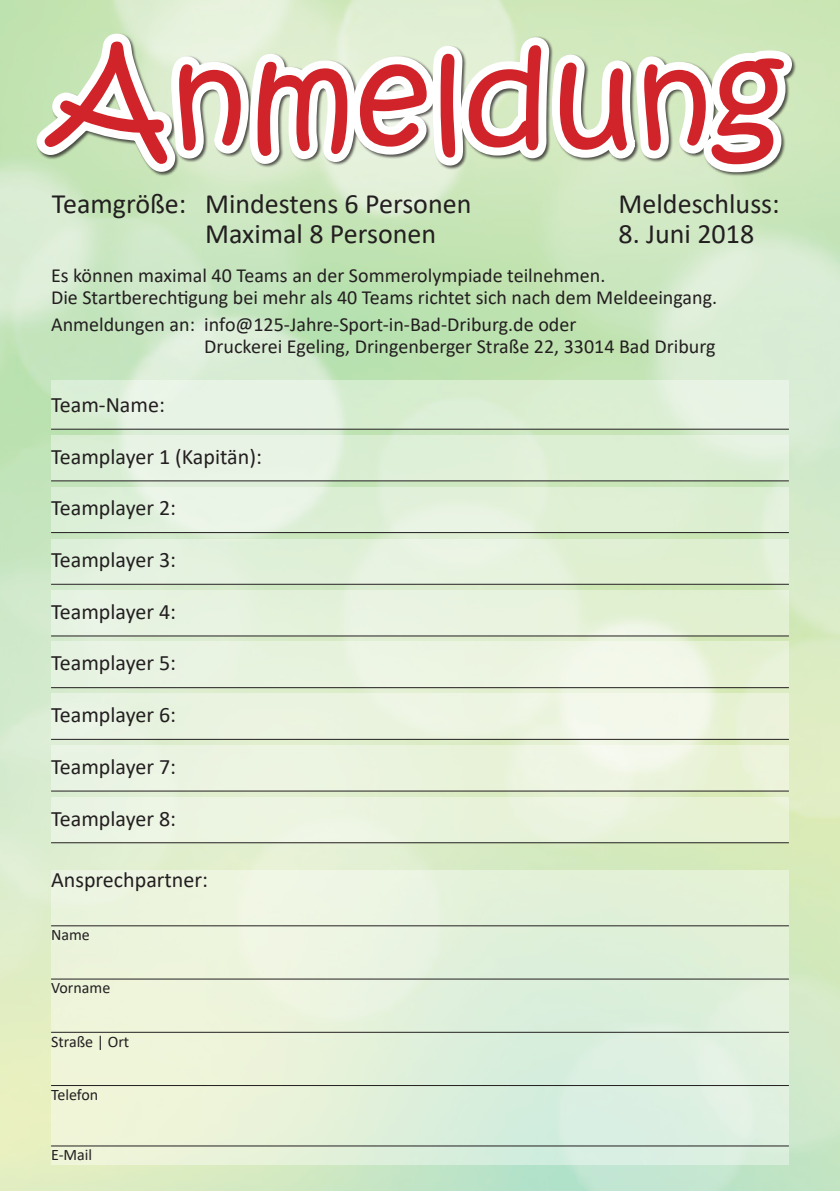
<style>
.page{position:relative;width:840px;height:1191px;background:#fff}
.page>*{position:absolute;margin:0;border:0;box-sizing:border-box;transform-origin:0 0}
.t1{font:131.6px "Kristen ITC";color:#d1232a}
.t2{font:28px/30px "Calibri";color:#231f20}
.t3{font:22px "Calibri";color:#231f20}
.t4{font:20px/22px "Calibri";color:#231f20}
.t5{font:16px "Calibri";color:#231f20}
</style>
<div class="page">
<img style="left:0;top:0;width:839px;height:1191px">
<div style="left:51px;top:435px;width:737px;height:45px;background:linear-gradient(to right,#e4f2e0,#deefd4)"></div>
<div style="left:51px;top:487px;width:737px;height:45px;background:linear-gradient(to right,#e4f2e1,#dff0d4)"></div>
<div style="left:51px;top:539px;width:737px;height:45px;background:#e1f0db"></div>
<div style="left:51px;top:590px;width:737px;height:45px;background:linear-gradient(to right,#e9f3e5,#e4f1d4)"></div>
<svg style="left:51px;top:641px;width:737px;height:46px;background:#eaf4e1"></svg>
<div style="left:51px;top:693px;width:737px;height:46px;background:#ecf4e1"></div>
<div style="left:51px;top:745px;width:737px;height:45px;background:linear-gradient(to bottom,#ecf4e1,#ebf4de)"></div>
<div style="left:51px;top:797px;width:737px;height:45px;background:#eaf3df"></div>
<div style="left:51px;top:380px;width:737px;height:48px;background:linear-gradient(to right,#e0f1dc,#e0f0d8)"></div>
<div style="left:51px;top:870px;width:737px;height:294px;background:linear-gradient(to right,#eef4da,#d8eddc)"></div>
<svg style="left:24px;top:26px;width:775px;height:159px"></svg>
<hr style="left:51px;top:429px;width:737px;height:1px;background:#231f20">
<hr style="left:51px;top:480px;width:737px;height:1px;background:#231f20">
<hr style="left:51px;top:532px;width:737px;height:1px;background:#231f20">
<hr style="left:51px;top:584px;width:737px;height:1px;background:#231f20">
<hr style="left:51px;top:635px;width:737px;height:1px;background:#231f20">
<hr style="left:51px;top:687px;width:737px;height:1px;background:#231f20">
<hr style="left:51px;top:739px;width:737px;height:1px;background:#231f20">
<hr style="left:51px;top:790px;width:737px;height:1px;background:#231f20">
<hr style="left:51px;top:842px;width:737px;height:1px;background:#231f20">
<hr style="left:51px;top:925px;width:737px;height:1px;background:#231f20">
<hr style="left:51px;top:978px;width:737px;height:1px;background:#231f20">
<hr style="left:51px;top:1032px;width:737px;height:1px;background:#231f20">
<hr style="left:51px;top:1085px;width:737px;height:1px;background:#231f20">
<hr style="left:51px;top:1145px;width:737px;height:1px;background:#231f20">
<h1 class="t1" style="left:52px;top:14px;width:732px">Anmeldung</h1>
<h2 class="t2" style="left:618px;top:188px;width:162px">Meldeschluss:</h2>
<h2 class="t2" style="left:618px;top:218px;width:137px">8. Juni 2018</h2>
<h2 class="t2" style="left:205px;top:188px;width:268px;text-indent:-153px">Teamgröße: Mindestens 6 Personen<br>Maximal 8 Personen</h2>
<p class="t4" style="left:51px;top:263px;width:667px">Es können maximal 40 Teams an der Sommerolympiade teilnehmen.<br>Die Startberechtigung bei mehr als 40 Teams richtet sich nach dem Meldeeingang.</p>
<p class="t4" style="left:204px;top:313px;width:512px;text-indent:-153px">Anmeldungen an: info@125-Jahre-Sport-in-Bad-Driburg.de oder<br>Druckerei Egeling, Dringenberger Straße 22, 33014 Bad Driburg</p>
<p class="t3" style="left:51px;top:389px;width:115px">Team-Name:</p>
<p class="t3" style="left:51px;top:441px;width:212px">Teamplayer 1 (Kapitän):</p>
<p class="t3" style="left:51px;top:493px;width:126px">Teamplayer 2:</p>
<p class="t3" style="left:51px;top:544px;width:126px">Teamplayer 3:</p>
<p class="t3" style="left:51px;top:596px;width:126px">Teamplayer 4:</p>
<p class="t3" style="left:51px;top:648px;width:126px">Teamplayer 5:</p>
<p class="t3" style="left:51px;top:699px;width:126px">Teamplayer 6:</p>
<p class="t3" style="left:51px;top:751px;width:126px">Teamplayer 7:</p>
<p class="t3" style="left:51px;top:803px;width:126px">Teamplayer 8:</p>
<p class="t3" style="left:51px;top:864px;width:158px">Ansprechpartner:</p>
<p class="t5" style="left:51px;top:923px;width:40px">Name</p>
<p class="t5" style="left:51px;top:977px;width:61px">Vorname</p>
<p class="t5" style="left:51px;top:1030px;width:80px">Straße | Ort</p>
<p class="t5" style="left:51px;top:1083px;width:49px">Telefon</p>
<p class="t5" style="left:51px;top:1144px;width:43px">E-Mail</p>
</div>
